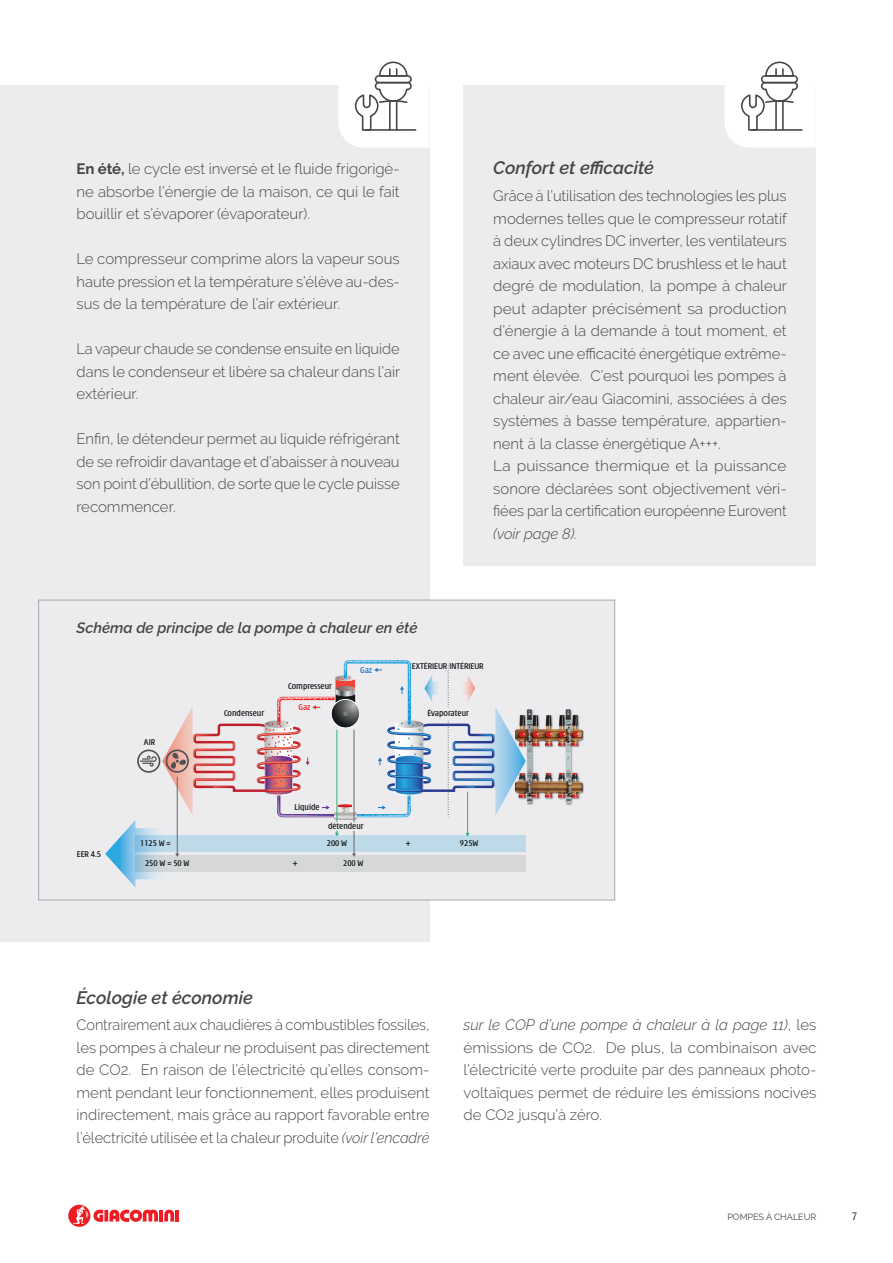
<style>
.page{position:relative;width:893px;height:1263px;background:#fff}
.page>*{position:absolute;margin:0;border:0;box-sizing:border-box;transform-origin:0 0}
.Titre_XS{font:italic 600 18px "Raleway";color:#454647}
.Body_texte{font:300 15px/22.5px "Raleway";color:#454647;text-align:justify}
.Titre_XS-2{font:italic 600 15px "Raleway";color:#454647}
.t1{font:500 condensed 12px "Modena";color:#454647}
.t2{font:500 condensed 9.15px "Modena";color:#121718}
.t3{font:500 condensed 9.15px "Modena";color:#1c77bc}
.t4{font:500 condensed 9.15px "Modena";color:#ee2128}
.t5{font:9px "Raleway";color:#454647}
.s1{font-weight:700}
.s2{font-style:italic}
</style>
<div class="page">
<svg style="left:104px;top:1210px;width:4px;height:11px"></svg>
<hr style="left:159px;top:1210px;width:4px;height:11px;background:#ee1d23">
<svg style="left:164px;top:1209px;width:10px;height:12px"></svg>
<hr style="left:175px;top:1210px;width:4px;height:11px;background:#ee1d23">
<svg style="left:109px;top:1209px;width:49px;height:13px"></svg>
<svg style="left:68px;top:1204px;width:23px;height:23px"></svg>
<svg style="left:73px;top:1206px;width:30px;height:18px"></svg>
<div style="left:0;top:85px;width:429px;height:856px;background:#ececee"></div>
<div style="left:463px;top:85px;width:353px;height:481px;background:#ececee"></div>
<svg style="left:338px;top:61px;width:91px;height:87px"></svg>
<hr style="left:366px;top:129px;width:50px;height:2px;background:#454647">
<svg style="left:725px;top:61px;width:91px;height:87px"></svg>
<hr style="left:752px;top:129px;width:50px;height:2px;background:#454647">
<div style="left:39px;top:600px;width:576px;height:300px;background:#ececee"></div>
<img style="left:526px;top:710px;width:57px;height:95px">
<svg style="left:105px;top:660px;width:421px;height:227px"></svg>
<div style="left:38px;top:600px;width:577px;height:300px;border:1px solid #a8a9ad"></div>
<p class="Body_texte" style="left:77px;top:158px;width:325px"><span class="s1">En été,</span> le cycle est inversé et le fluide frigorigè&shy;ne absorbe l’énergie de la maison, ce qui le fait bouillir et s’évaporer (évaporateur).</p>
<p class="Body_texte" style="left:77px;top:248px;width:325px">Le compresseur comprime alors la vapeur sous haute pression et la température s’élève au-des&shy;sus de la température de l’air extérieur.</p>
<p class="Body_texte" style="left:77px;top:338px;width:325px">La vapeur chaude se condense ensuite en liquide dans le condenseur et libère sa chaleur dans l’air extérieur.</p>
<p class="Body_texte" style="left:77px;top:428px;width:325px">Enfin, le détendeur permet au liquide réfrigérant de se refroidir davantage et d’abaisser à nouveau son point d’ébullition, de sorte que le cycle puisse recommencer.</p>
<p class="Titre_XS" style="left:493px;top:158px;width:162px">Confort et efficacité</p>
<p class="Body_texte" style="left:493px;top:184px;width:295px">Grâce à l’utilisation des technologies les plus modernes telles que le compresseur rotatif à deux cylindres DC inverter, les ventilateurs axiaux avec moteurs DC brushless et le haut degré de modulation, la pompe à chaleur peut adapter précisément sa production d’énergie à la demande à tout moment, et ce avec une efficacité énergétique extrême&shy;ment élevée. C’est pourquoi les pompes à chaleur air/eau Giacomini, associées à des systèmes à basse température, appartien&shy;nent à la classe énergétique A+++.</p>
<p class="Body_texte" style="left:493px;top:454px;width:295px">La puissance thermique et la puissance sonore déclarées sont objectivement véri&shy;fiées par la certification européenne Eurovent <span class="s2">(voir page 8).</span></p>
<p class="Titre_XS-2" style="left:77px;top:619px;width:343px">Schéma de principe de la pompe à chaleur en été</p>
<p class="t2" style="left:77px;top:850px;width:26px">EER 4.5</p>
<p class="t2" style="left:144px;top:738px;width:13px">AIR</p>
<p class="t2" style="left:224px;top:709px;width:42px">Condenseur</p>
<p class="t2" style="left:288px;top:681px;width:45px">Compresseur</p>
<p class="t4" style="left:299px;top:702px;width:13px">Gaz</p>
<p class="t3" style="left:360px;top:665px;width:13px">Gaz</p>
<p class="t2" style="left:295px;top:803px;width:27px">Liquide</p>
<p class="t2" style="left:328px;top:821px;width:37px">détendeur</p>
<p class="t2" style="left:412px;top:662px;width:73px">EXTÉRIEUR INTÉRIEUR</p>
<p class="t2" style="left:427px;top:709px;width:43px">Évaporateur</p>
<p class="t2" style="left:140px;top:839px;width:32px">1125 W =</p>
<p class="t2" style="left:327px;top:839px;width:22px">200 W</p>
<p class="t2" style="left:460px;top:839px;width:20px">925W</p>
<p class="t2" style="left:343px;top:859px;width:22px">200 W</p>
<p class="t2" style="left:406px;top:839px;width:6px">+</p>
<p class="t2" style="left:145px;top:859px;width:46px">250 W = 50 W</p>
<p class="t2" style="left:293px;top:859px;width:6px">+</p>
<p class="Titre_XS" style="left:77px;top:987px;width:178px">Écologie et économie</p>
<p class="Body_texte" style="left:77px;top:1014px;width:355px">Contrairement aux chaudières à combustibles fossiles, les pompes à chaleur ne produisent pas directement de CO2. En raison de l’électricité qu’elles consom&shy;ment pendant leur fonctionnement, elles produisent indirectement, mais grâce au rapport favorable entre l’électricité utilisée et la chaleur produite <span class="s2">(voir l’encadré</span></p>
<p class="Body_texte" style="left:463px;top:1014px;width:354px"><span class="s2">sur le COP d’une pompe à chaleur à la page 11)</span>, les émissions de CO2. De plus, la combinaison avec l’électricité verte produite par des panneaux photo&shy;voltaïques permet de réduire les émissions nocives de CO2 jusqu’à zéro.</p>
<p class="t5" style="left:727px;top:1211px;width:91px">POMPES À CHALEUR</p>
<p class="t1" style="left:852px;top:1210px;width:7px">7</p>
</div>
